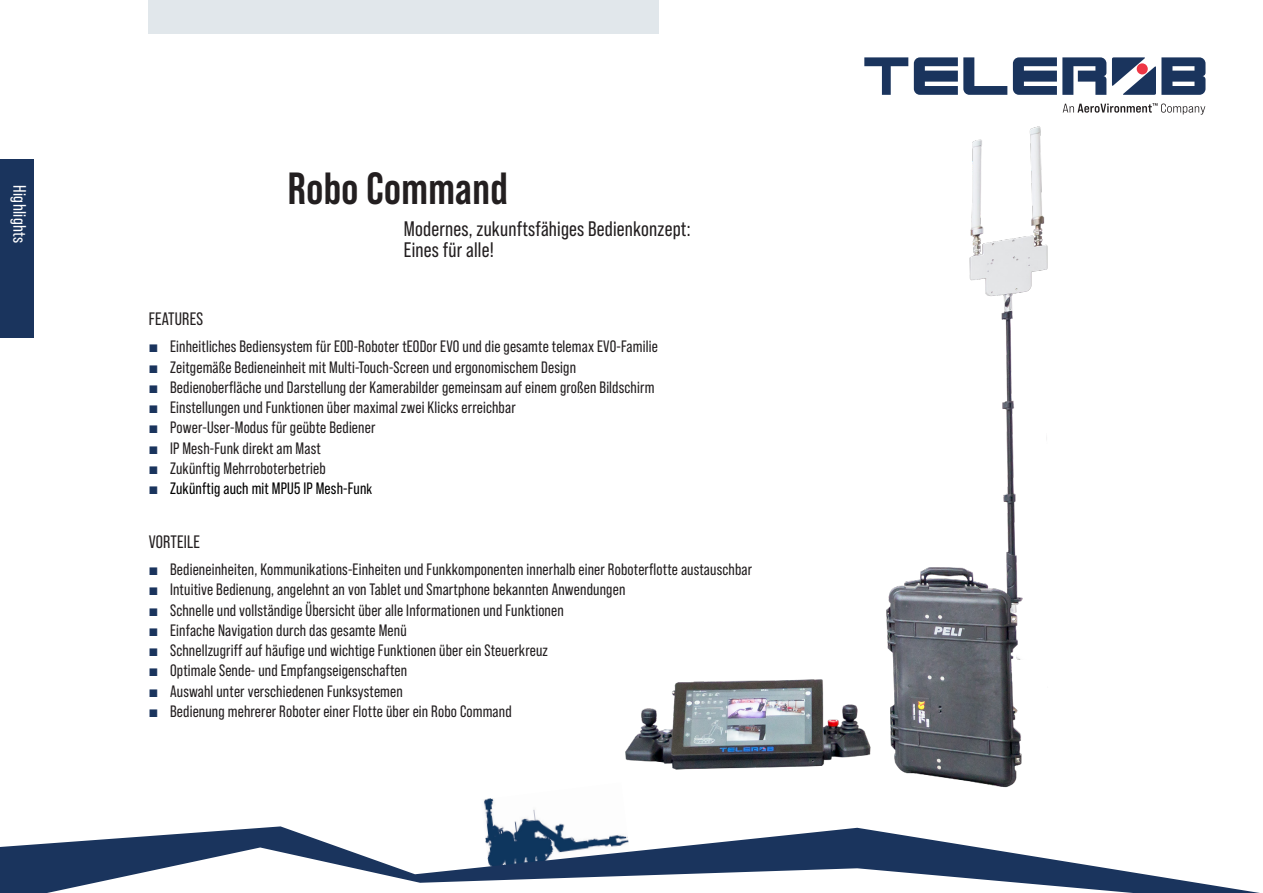
<style>
.page{position:relative;width:1263px;height:893px;background:#fff}
.page>*{position:absolute;margin:0;border:0;box-sizing:border-box;transform-origin:0 0}
.Headline_deutsch{font:700 45px "Bebas Neue Pro";letter-spacing:.01em;color:#231f20}
.Headline_englisch{font:21px "Bebas Neue Pro";letter-spacing:.01em;color:#231f20}
.Fliesstext{font:18px "Bebas Neue Pro";letter-spacing:.01em;color:#231f20}
.t1{font:18px "Bebas Neue Pro";letter-spacing:.02em;color:#fff}
.t2{font:16.5px "Bebas Neue Pro";letter-spacing:.01em;color:#231f20}
.t3{font:16.5px "Bebas Neue Pro";letter-spacing:.01em;color:#000}
.s1{font-size:15px}
</style>
<div class="page">
<svg style="left:864px;top:57px;width:44px;height:38px"></svg>
<svg style="left:914px;top:57px;width:93px;height:38px"></svg>
<svg style="left:1013px;top:57px;width:93px;height:38px"></svg>
<svg style="left:1112px;top:57px;width:93px;height:38px"></svg>
<div style="left:1137px;top:63px;width:11px;height:11px;background:#ee3645;border-radius:50%"></div>
<svg style="left:1063px;top:103px;width:142px;height:12px"></svg>
<div style="left:149px;top:0;width:510px;height:34px;background:#e1e7eb"></div>
<div style="left:0;top:159px;width:34px;height:179px;background:#1a345d"></div>
<img style="left:484px;top:798px;width:81px;height:28px">
<svg style="left:0;top:826px;width:1260px;height:67px"></svg>
<img style="left:625px;top:126px;width:423px;height:662px">
<p class="t1" style="left:30px;top:185px;width:60px;rotate:90deg">Highlights</p>
<p class="Headline_deutsch" style="left:288px;top:163px;width:222px">Robo Command</p>
<p class="Headline_englisch" style="left:404px;top:217px;width:288px">Modernes, zukunftsfähiges Bedienkonzept:</p>
<p class="Headline_englisch" style="left:404px;top:238px;width:91px">Eines für alle!</p>
<p class="Fliesstext" style="left:149px;top:308px;width:56px">FEATURES</p>
<p class="t2" style="left:170px;top:337px;width:489px">Einheitliches Bediensystem für EOD-Roboter tEODor EVO und die gesamte telemax EVO-Familie</p>
<p class="t2" style="left:170px;top:358px;width:407px">Zeitgemäße Bedieneinheit mit Multi-Touch-Screen und ergonomischem Design</p>
<p class="t2" style="left:170px;top:378px;width:486px">Bedienoberfläche und Darstellung der Kamerabilder gemeinsam auf einem großen Bildschirm</p>
<p class="t2" style="left:170px;top:398px;width:347px">Einstellungen und Funktionen über maximal zwei Klicks erreichbar</p>
<p class="t2" style="left:170px;top:418px;width:207px">Power-User-Modus für geübte Bediener</p>
<p class="t2" style="left:170px;top:439px;width:152px">IP Mesh-Funk direkt am Mast</p>
<p class="t2" style="left:170px;top:459px;width:157px">Zukünftig Mehrroboterbetrieb</p>
<p class="t3" style="left:170px;top:479px;width:204px">Zukünftig auch mit MPU5 IP Mesh-Fun<span class="s1">k</span></p>
<p class="Fliesstext" style="left:149px;top:531px;width:53px">VORTEILE</p>
<p class="t2" style="left:170px;top:560px;width:583px">Bedieneinheiten, Kommunikations-Einheiten und Funkkomponenten innerhalb einer Roboterflotte austauschbar</p>
<p class="t2" style="left:170px;top:580px;width:457px">Intuitive Bedienung, angelehnt an von Tablet und Smartphone bekannten Anwendungen</p>
<p class="t2" style="left:170px;top:601px;width:395px">Schnelle und vollständige Übersicht über alle Informationen und Funktionen</p>
<p class="t2" style="left:170px;top:621px;width:238px">Einfache Navigation durch das gesamte Menü</p>
<p class="t2" style="left:170px;top:641px;width:379px">Schnellzugriff auf häufige und wichtige Funktionen über ein Steuerkreuz</p>
<p class="t2" style="left:170px;top:661px;width:239px">Optimale Sende- und Empfangseigenschaften</p>
<p class="t2" style="left:170px;top:682px;width:234px">Auswahl unter verschiedenen Funksystemen</p>
<p class="t2" style="left:170px;top:702px;width:343px">Bedienung mehrerer Roboter einer Flotte über ein Robo Command</p>
</div>
